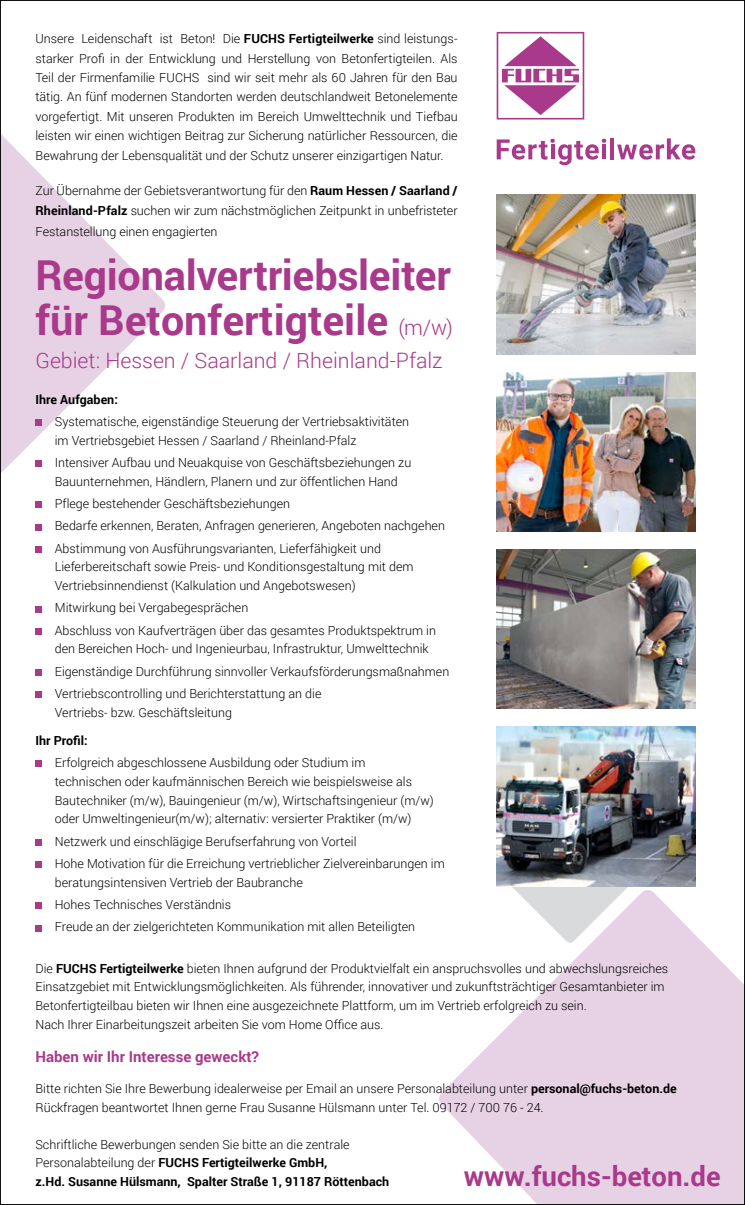
<style>
.page{position:relative;width:745px;height:1205px;background:#fff}
.page>*{position:absolute;margin:0;border:0;box-sizing:border-box;transform-origin:0 0}
.t1{font:700 41.25px/45px "Roboto";color:#a9398a}
.t2{font:700 27.5px "Roboto";color:#a9398a}
.t3{font:300 21.25px "Roboto";color:#a9398a}
.t4{font:700 15px "Roboto";color:#a9398a}
.t5{font:300 12.5px/18.8px "Roboto";color:#000}
.t6{font:700 12.5px/18.8px "Roboto";color:#000}
.s1{font-weight:700}
.s2{font-weight:300;font-size:21.25px}
.s3{font-weight:300}
</style>
<div class="page">
<svg style="left:502px;top:886px;width:134px;height:4px"></svg>
<svg style="left:439px;top:890px;width:303px;height:313px;fill:#e7d2e5"></svg>
<svg style="left:2px;top:135px;width:163px;height:337px;fill:#e7d2e5"></svg>
<div style="left:35px;top:419px;width:7px;height:7px;background:#a9398a"></div>
<div style="left:35px;top:460px;width:7px;height:7px;background:#a9398a"></div>
<div style="left:35px;top:501px;width:7px;height:7px;background:#a9398a"></div>
<div style="left:35px;top:524px;width:7px;height:6px;background:#a9398a"></div>
<div style="left:35px;top:546px;width:7px;height:6px;background:#a9398a"></div>
<div style="left:35px;top:606px;width:7px;height:6px;background:#a9398a"></div>
<div style="left:35px;top:628px;width:7px;height:7px;background:#a9398a"></div>
<div style="left:35px;top:669px;width:7px;height:7px;background:#a9398a"></div>
<div style="left:35px;top:691px;width:7px;height:7px;background:#a9398a"></div>
<div style="left:35px;top:761px;width:7px;height:6px;background:#a9398a"></div>
<div style="left:35px;top:839px;width:7px;height:7px;background:#a9398a"></div>
<div style="left:35px;top:861px;width:7px;height:7px;background:#a9398a"></div>
<div style="left:35px;top:902px;width:7px;height:7px;background:#a9398a"></div>
<div style="left:35px;top:925px;width:7px;height:6px;background:#a9398a"></div>
<img style="left:496px;top:549px;width:198px;height:160px">
<img style="left:496px;top:195px;width:198px;height:159px">
<img style="left:496px;top:372px;width:198px;height:159px">
<img style="left:496px;top:726px;width:198px;height:160px">
<svg style="left:496px;top:139px;width:110px;height:26px"></svg>
<hr style="left:610px;top:138px;width:4px;height:21px;background:#a9398a">
<svg style="left:617px;top:138px;width:77px;height:22px"></svg>
<svg style="left:496px;top:32px;width:88px;height:87px"></svg>
<p class="t5" style="left:35px;top:29px;width:423px;line-height:19.4px;text-align:justify">Unsere Leidenschaft ist Beton! Die <span class="s1">FUCHS Fertigteilwerke</span> sind leistungs&shy;starker Profi in der Entwicklung und Herstellung von Betonfertigteilen. Als Teil der Firmenfamilie FUCHS sind wir seit mehr als 60 Jahren für den Bau tätig. An fünf modernen Standorten werden deutschlandweit Betonelemente vorgefertigt. Mit unseren Produkten im Bereich Umwelttechnik und Tiefbau leisten wir einen wichtigen Beitrag zur Sicherung natürlicher Ressourcen, die Bewahrung der Lebensqualität und der Schutz unserer einzigartigen Natur.</p>
<p class="t5" style="left:35px;top:180px;width:423px;line-height:20.5px;text-align:justify">Zur Übernahme der Gebietsverantwortung für den <span class="s1">Raum Hessen / Saarland / Rheinland-Pfalz</span> suchen wir zum nächstmöglichen Zeitpunkt in unbefristeter Festanstellung einen engagierten</p>
<h1 class="t1" style="left:35px;top:251px;width:419px">Regionalvertriebsleiter für Betonfertigteile <span class="s2">(m/w)</span></h1>
<h3 class="t3" style="left:35px;top:346px;width:408px">Gebiet: Hessen / Saarland / Rheinland-Pfalz</h3>
<p class="t6" style="left:35px;top:389px;width:84px">Ihre Aufgaben:</p>
<p class="t5" style="left:55px;top:412px;width:356px">Systematische, eigenständige Steuerung der Vertriebsaktivitäten im Vertriebsgebiet Hessen / Saarland / Rheinland-Pfalz</p>
<p class="t5" style="left:55px;top:453px;width:358px">Intensiver Aufbau und Neuakquise von Geschäftsbeziehungen zu<br>Bauunternehmen, Händlern, Planern und zur öffentlichen Hand</p>
<p class="t5" style="left:55px;top:492px;width:391px;line-height:22.2px">Pflege bestehender Geschäftsbeziehungen<br>Bedarfe erkennen, Beraten, Anfragen generieren, Angeboten nachgehen<br>Abstimmung von Ausführungsvarianten, Lieferfähigkeit und</p>
<p class="t5" style="left:55px;top:557px;width:360px">Lieferbereitschaft sowie Preis- und Konditionsgestaltung mit dem<br>Vertriebsinnendienst (Kalkulation und Angebotswesen)</p>
<p class="t5" style="left:55px;top:596px;width:382px;line-height:22.2px">Mitwirkung bei Vergabegesprächen<br>Abschluss von Kaufverträgen über das gesamtes Produktspektrum in</p>
<p class="t5" style="left:55px;top:637px;width:396px;line-height:22.2px">den Bereichen Hoch- und Ingenieurbau, Infrastruktur, Umwelttechnik<br>Eigenständige Durchführung sinnvoller Verkaufsförderungsmaßnahmen<br>Vertriebscontrolling und Berichterstattung an die</p>
<p class="t5" style="left:55px;top:702px;width:178px">Vertriebs- bzw. Geschäftsleitung</p>
<p class="t6" style="left:35px;top:730px;width:54px">Ihr Profil:</p>
<p class="t5" style="left:55px;top:753px;width:380px">Erfolgreich abgeschlossene Ausbildung oder Studium im technischen oder kaufmännischen Bereich wie beispielsweise als Bautechniker (m/w), Bauingenieur (m/w), Wirtschaftsingenieur (m/w) oder Umweltingenieur(m/w); alternativ: versierter Praktiker (m/w)</p>
<p class="t5" style="left:55px;top:830px;width:391px;line-height:22.2px">Netzwerk und einschlägige Berufserfahrung von Vorteil<br>Hohe Motivation für die Erreichung vertrieblicher Zielvereinbarungen im</p>
<p class="t5" style="left:55px;top:871px;width:361px;line-height:22.2px">beratungsintensiven Vertrieb der Baubranche<br>Hohes Technisches Verständnis<br>Freude an der zielgerichteten Kommunikation mit allen Beteiligten</p>
<p class="t5" style="left:35px;top:958px;width:634px">Die <span class="s1">FUCHS Fertigteilwerke</span> bieten Ihnen aufgrund der Produktvielfalt ein anspruchsvolles und abwechslungsreiches Einsatzgebiet mit Entwicklungsmöglichkeiten. Als führender, innovativer und zukunftsträchtiger Gesamtanbieter im Betonfertigteilbau bieten wir Ihnen eine ausgezeichnete Plattform, um im Vertrieb erfolgreich zu sein.<br>Nach Ihrer Einarbeitungszeit arbeiten Sie vom Home Office aus.</p>
<p class="t4" style="left:35px;top:1046px;width:225px">Haben wir Ihr Interesse geweckt?</p>
<p class="t5" style="left:35px;top:1079px;width:642px">Bitte richten Sie Ihre Bewerbung idealerweise per Email an unsere Personalabteilung unter <span class="s1">personal@fuchs-beton.de<br></span>Rückfragen beantwortet Ihnen gerne Frau Susanne Hülsmann unter Tel. 09172 / 700 76 - 24.</p>
<p class="t6" style="left:35px;top:1134px;width:355px"><span class="s3">Schriftliche Bewerbungen senden Sie bitte an die zentrale<br>Personalabteilung der</span> FUCHS Fertigteilwerke GmbH,<br>z.Hd. Susanne Hülsmann, Spalter Straße 1, 91187 Röttenbach</p>
<h2 class="t2" style="left:463px;top:1156px;width:258px">www.fuchs-beton.de</h2>
</div>
